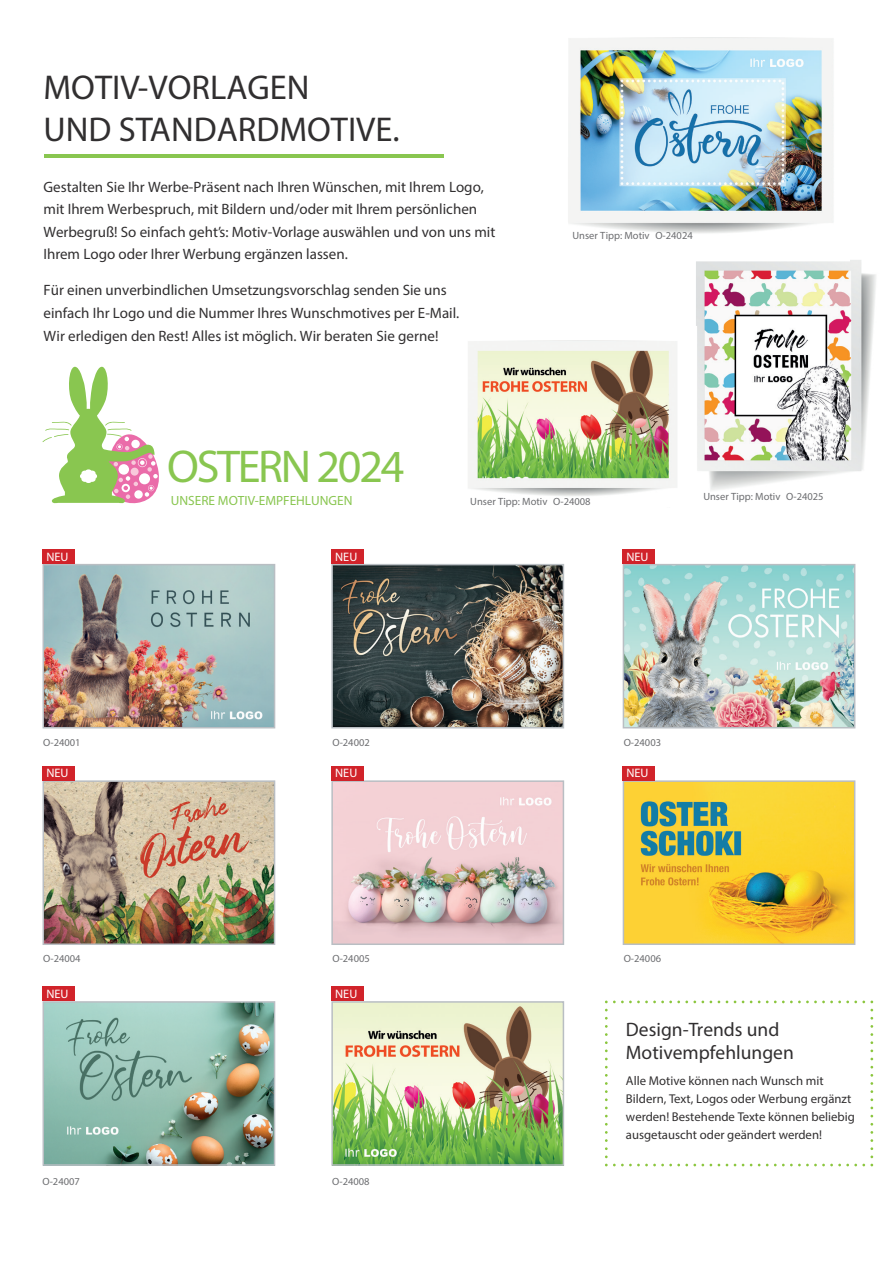
<style>
.page{position:relative;width:893px;height:1263px;background:#fff}
.page>*{position:absolute;margin:0;border:0;box-sizing:border-box;transform-origin:0 0}
.t1{font:46.2px "Myriad Pro";letter-spacing:-.05em;color:#89c650}
.t2{font:34.5px/41.4px "Myriad Pro";color:#312f30}
.t3{font:19.5px/23.4px "Myriad Pro";color:#312f30}
.t4{font:15px/22.5px "Myriad Pro";color:#312f30}
.t5{font:13.35px "Myriad Pro";color:#89c650}
.t6{font:12.75px/18px "Myriad Pro";color:#312f30}
.t7{font:12.3px "Myriad Pro";color:#fff}
.t8{font:10.5px "Myriad Pro";color:#6c6d70}
</style>
<div class="page">
<hr style="left:45px;top:154px;width:399px;height:4px;background:#89c650">
<svg style="left:42px;top:366px;width:117px;height:138px"></svg>
<img style="left:331px;top:564px;width:233px;height:164px">
<img style="left:43px;top:564px;width:232px;height:164px">
<img style="left:331px;top:780px;width:233px;height:165px">
<img style="left:43px;top:1001px;width:232px;height:165px">
<img style="left:331px;top:1001px;width:233px;height:165px">
<img style="left:43px;top:780px;width:232px;height:165px">
<img style="left:623px;top:564px;width:232px;height:164px">
<svg style="left:623px;top:780px;width:232px;height:165px;background:#ddc13e"></svg>
<img style="left:696px;top:260px;width:180px;height:230px">
<img style="left:468px;top:340px;width:208px;height:156px">
<img style="left:676px;top:326px;width:22px;height:164px">
<img style="left:568px;top:37px;width:266px;height:196px">
<img style="left:696px;top:260px;width:154px;height:2px">
<svg style="left:605px;top:1000px;width:268px;height:166px"></svg>
<div style="left:43px;top:549px;width:32px;height:15px;background:#d1232a"></div>
<div style="left:43px;top:766px;width:32px;height:14px;background:#d1232a"></div>
<div style="left:43px;top:986px;width:32px;height:15px;background:#d1232a"></div>
<div style="left:331px;top:986px;width:33px;height:15px;background:#d1232a"></div>
<div style="left:331px;top:766px;width:33px;height:14px;background:#d1232a"></div>
<div style="left:623px;top:766px;width:32px;height:14px;background:#d1232a"></div>
<div style="left:331px;top:549px;width:33px;height:15px;background:#d1232a"></div>
<div style="left:623px;top:549px;width:32px;height:15px;background:#d1232a"></div>
<h2 class="t2" style="left:44px;top:66px;width:358px">MOTIV-VORLAGEN<br>UND STANDARDMOTIVE.</h2>
<p class="t4" style="left:44px;top:175px;width:453px">Gestalten Sie Ihr Werbe-Präsent nach Ihren Wünschen, mit Ihrem Logo, mit Ihrem Werbespruch, mit Bildern und/oder mit Ihrem persönlichen Werbegruß! So einfach geht’s: Motiv-Vorlage auswählen und von uns mit Ihrem Logo oder Ihrer Werbung ergänzen lassen.</p>
<p class="t4" style="left:44px;top:279px;width:417px">Für einen unverbindlichen Umsetzungsvorschlag senden Sie uns einfach Ihr Logo und die Nummer Ihres Wunschmotives per E-Mail.<br>Wir erledigen den Rest! Alles ist möglich. Wir beraten Sie gerne!</p>
<p class="t8" style="left:572px;top:229px;width:122px">Unser Tipp: Motiv O-24024</p>
<p class="t7" style="left:46px;top:549px;width:24px">NEU</p>
<h1 class="t1" style="left:167px;top:438px;width:239px">OSTERN 2024</h1>
<p class="t5" style="left:171px;top:493px;width:183px">UNSERE MOTIV-EMPFEHLUNGEN</p>
<p class="t8" style="left:470px;top:495px;width:122px">Unser Tipp: Motiv O-24008</p>
<p class="t7" style="left:335px;top:549px;width:24px">NEU</p>
<p class="t7" style="left:626px;top:549px;width:24px">NEU</p>
<p class="t8" style="left:703px;top:490px;width:122px">Unser Tipp: Motiv O-24025</p>
<p class="t8" style="left:43px;top:736px;width:39px">O-24001</p>
<p class="t7" style="left:46px;top:766px;width:24px">NEU</p>
<p class="t8" style="left:332px;top:736px;width:39px">O-24002</p>
<p class="t8" style="left:624px;top:736px;width:39px">O-24003</p>
<p class="t7" style="left:335px;top:766px;width:24px">NEU</p>
<p class="t7" style="left:626px;top:766px;width:24px">NEU</p>
<p class="t8" style="left:43px;top:952px;width:39px">O-24004</p>
<p class="t8" style="left:332px;top:952px;width:39px">O-24005</p>
<p class="t7" style="left:46px;top:986px;width:24px">NEU</p>
<p class="t7" style="left:335px;top:986px;width:24px">NEU</p>
<p class="t8" style="left:624px;top:952px;width:39px">O-24006</p>
<h3 class="t3" style="left:626px;top:1017px;width:169px">Design-Trends und<br>Motivempfehlungen</h3>
<p class="t8" style="left:43px;top:1175px;width:39px">O-24007</p>
<p class="t8" style="left:332px;top:1175px;width:39px">O-24008</p>
<p class="t6" style="left:626px;top:1071px;width:231px">Alle Motive können nach Wunsch mit Bildern, Text, Logos oder Werbung ergänzt werden! Bestehende Texte können beliebig ausgetauscht oder geändert werden!</p>
</div>
